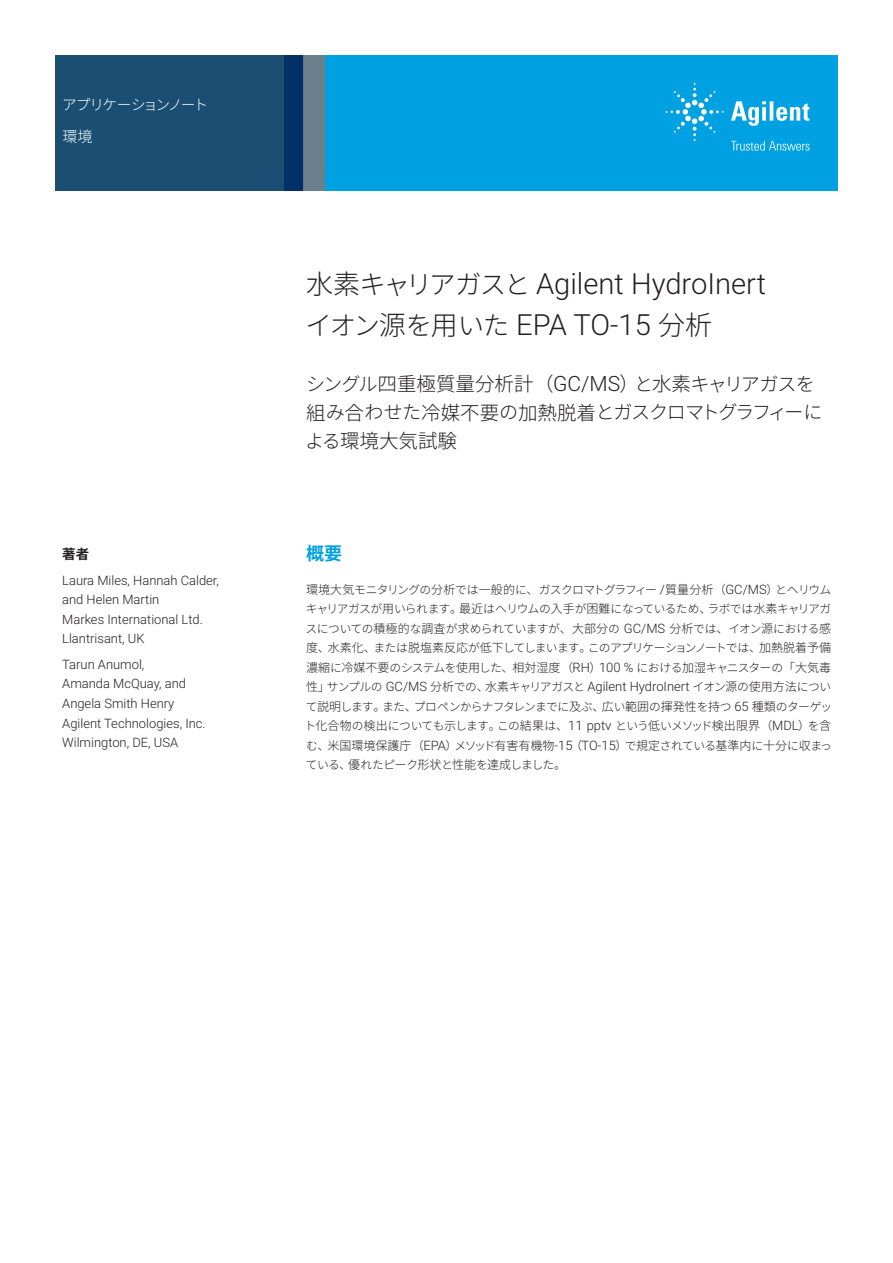
<style>
.page{position:relative;width:893px;height:1263px;background:#fff}
.page>*{position:absolute;margin:0;border:0;box-sizing:border-box;transform-origin:0 0}
.t1{font:300 29.1px/41.2px "Roboto";color:#231f20}
.Subtitle{font:300 19.5px "Noto Sans CJ Kjp";color:#231f20}
.Subtitle-2{font:300 19.05px/28.5px "Noto Sans CJ Kjp";letter-spacing:-.075em;color:#231f20}
.Header_1{font:700 18px "Noto Sans CJ Kjp";color:#00a1e3}
.Area_Identifier{font:300 15px "Noto Sans CJ Kjp";color:#fff}
.Doctype{font:300 14.7px "Noto Sans CJ Kjp";letter-spacing:-.115em;color:#fff}
.DATA_author_title{font:700 13.5px "Noto Sans CJ Kjp";color:#231f20}
.DATA_author_name___i{font:300 12.9px/19.5px "Roboto";color:#231f20}
.Text{font:300 12.9px "Roboto";color:#231f20}
.Text-2{font:300 12px "Noto Sans CJ Kjp";color:#231f20}
.Text-3{font:300 11.7px/19.5px "Noto Sans CJ Kjp";letter-spacing:-.065em;color:#231f20;text-align:justify}
.Text-4{font:300 11.7px "Noto Sans CJ Kjp";letter-spacing:-.035em;color:#231f20}
.s1{font-family:"Noto Sans CJ Kjp";font-size:27px}
.s2{font-family:"Noto Sans CJ Kjp";font-size:26.4px}
.s3{font-size:19.5px}
.s4{font-family:"Roboto";font-size:21px}
.s5{font-size:19.05px}
.s6{font-size:12px}
.s7{font-family:"Roboto";font-size:12.9px}
.s8{font-size:11.7px}
.s9{font-family:"Noto Sans CJ Kjp";font-size:12px}
.s10{font-family:"Noto Sans CJ Kjp";font-size:11.7px}
</style>
<div class="page">
<div style="left:284px;top:55px;width:554px;height:135px;background:#00a1e3"></div>
<svg style="left:55px;top:55px;width:249px;height:135px;background:#184b71"></svg>
<div style="left:304px;top:55px;width:21px;height:135px;background:#6b808c"></div>
<svg style="left:731px;top:101px;width:78px;height:25px"></svg>
<svg style="left:666px;top:83px;width:58px;height:58px"></svg>
<svg style="left:731px;top:141px;width:78px;height:10px"></svg>
<p class="Doctype" style="left:62px;top:96px;width:148px">アプリケーションノート</p>
<p class="Area_Identifier" style="left:62px;top:128px;width:31px">環境</p>
<p class="DATA_author_title" style="left:62px;top:547px;width:28px">著者</p>
<p class="DATA_author_name___i" style="left:62px;top:570px;width:158px">Laura Miles, Hannah Calder, and Helen Martin<br>Markes International Ltd.<br>Llantrisant, UK</p>
<p class="DATA_author_name___i" style="left:62px;top:654px;width:145px">Tarun Anumol,<br>Amanda McQuay, and<br>Angela Smith Henry<br>Agilent Technologies, Inc.<br>Wilmington, DE, USA</p>
<p class="t1" style="left:305px;top:262px;width:462px"><span class="s1">水素</span><span class="s2">キャリアガスと</span> Agilent HydroInert<span class="s2">イオン</span><span class="s1">源</span><span class="s2">を</span><span class="s1">用</span><span class="s2">いた</span> EPA TO-15 <span class="s1">分析</span></p>
<p class="Subtitle-2" style="left:306px;top:370px;width:518px">シングル<span class="s3">四重極質量分析計（</span><span class="s4">GC/MS</span><span class="s3">）</span>と<span class="s3">水素</span>キャリアガスを<span class="s3">組</span>み<span class="s3">合</span>わせた<span class="s3">冷媒不要</span>の<span class="s3">加熱脱着</span>とガスクロマトグラフィーに</p>
<p class="Subtitle" style="left:305px;top:430px;width:153px"><span class="s5">よる</span>環境大気試験</p>
<p class="Header_1" style="left:306px;top:543px;width:37px">概要</p>
<p class="Text-3" style="left:306px;top:580px;width:527px"><span class="s6">環境大気</span>モニタリングの<span class="s6">分析</span>では<span class="s6">一般的</span>に<span class="s6">、</span>ガスクロマトグラフィー <span class="s7">/</span><span class="s6">質量分析（</span><span class="s7">GC/MS</span><span class="s6">）</span>とヘリウムキャリアガスが<span class="s6">用</span>いられます<span class="s6">。最近</span>はヘリウムの<span class="s6">入手</span>が<span class="s6">困難</span>になっているため<span class="s6">、</span>ラボでは<span class="s6">水素</span>キャリアガスについての<span class="s6">積極的</span>な<span class="s6">調査</span>が<span class="s6">求</span>められていますが<span class="s6">、大部分</span>の <span class="s7">GC/MS</span> <span class="s6">分析</span>では<span class="s6">、</span>イオン<span class="s6">源</span>における<span class="s6">感度、水素化、</span>または<span class="s6">脱塩素反応</span>が<span class="s6">低下</span>してしまいます<span class="s6">。</span>このアプリケーションノートでは<span class="s6">、加熱脱着予備</span></p>
<p class="Text-2" style="left:306px;top:660px;width:526px">濃縮<span class="s8">に</span>冷媒不要<span class="s8">のシステムを</span>使用<span class="s8">した</span>、相対湿度（<span class="s7">RH</span>）<span class="s7">100 %</span> <span class="s8">における</span>加湿<span class="s8">キャニスターの</span>「大気毒</p>
<p class="Text" style="left:306px;top:677px;width:527px"><span class="s9">性」</span><span class="s10">サンプルの</span> GC/MS <span class="s9">分析</span><span class="s10">での</span><span class="s9">、水素</span><span class="s10">キャリアガスと</span> Agilent HydroInert <span class="s10">イオン</span><span class="s9">源</span><span class="s10">の</span><span class="s9">使用方法</span><span class="s10">につい</span></p>
<p class="Text-3" style="left:304px;top:697px;width:529px">て<span class="s6">説明</span>します<span class="s6">。</span>また<span class="s6">、</span>プロペンからナフタレンまでに<span class="s6">及</span>ぶ<span class="s6">、広</span>い<span class="s6">範囲</span>の<span class="s6">揮発性</span>を<span class="s6">持</span>つ <span class="s7">65</span> <span class="s6">種類</span>のターゲット<span class="s6">化合物</span>の<span class="s6">検出</span>についても<span class="s6">示</span>します<span class="s6">。</span>この<span class="s6">結果</span>は<span class="s6">、</span><span class="s7">11 pptv</span> という<span class="s6">低</span>いメソッド<span class="s6">検出限界（</span><span class="s7">MDL</span><span class="s6">）</span>を<span class="s6">含</span></p>
<p class="Text-2" style="left:306px;top:738px;width:527px"><span class="s8">む</span>、米国環境保護庁（<span class="s7">EPA</span>）<span class="s8">メソッド</span>有害有機物<span class="s7">-15</span>（<span class="s7">TO-15</span>）<span class="s8">で</span>規定<span class="s8">されている</span>基準内<span class="s8">に</span>十分<span class="s8">に</span>収<span class="s8">まっ</span></p>
<p class="Text-4" style="left:306px;top:758px;width:262px">ている<span class="s6">、優</span>れたピーク<span class="s6">形状</span>と<span class="s6">性能</span>を<span class="s6">達成</span>しました<span class="s6">。</span></p>
</div>
